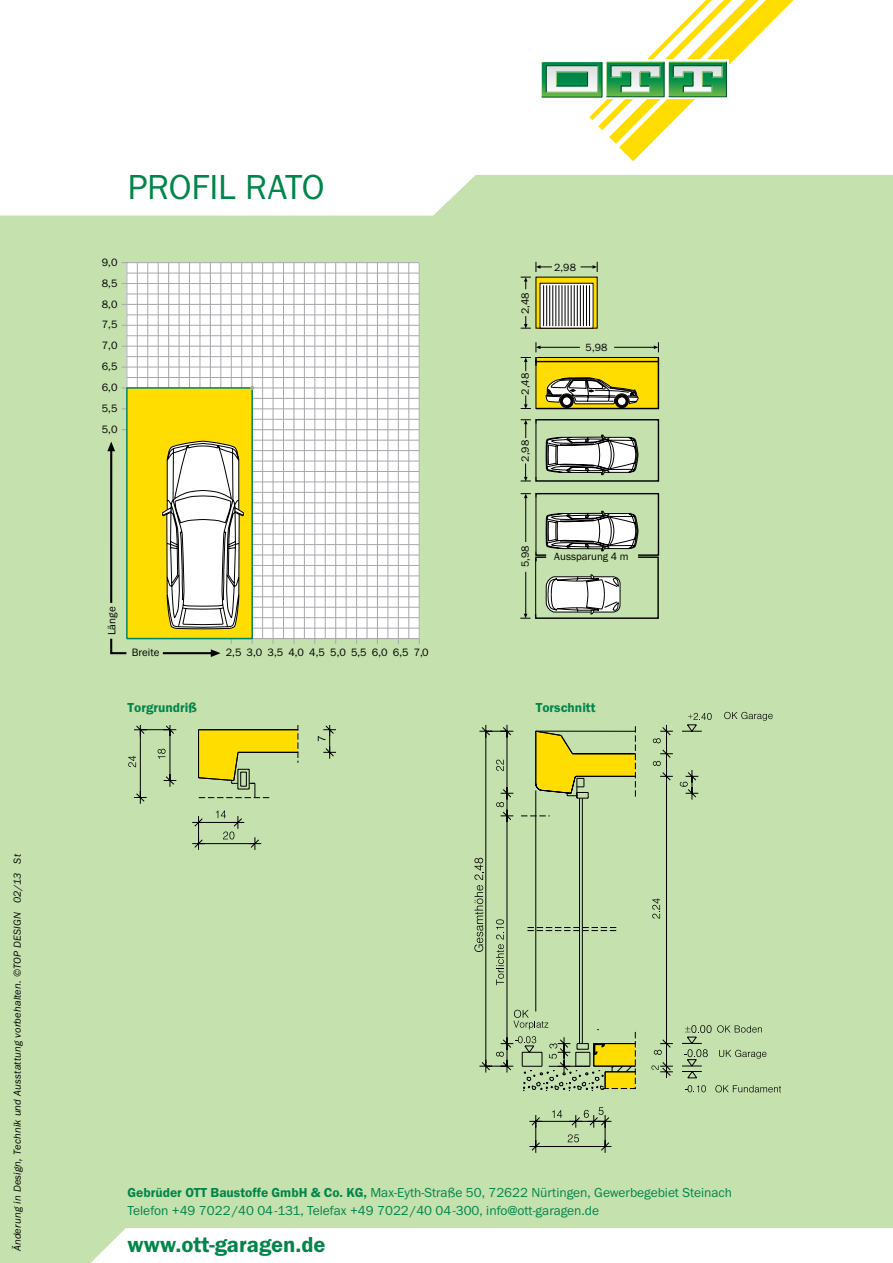
<style>
.page{position:relative;width:893px;height:1263px;background:#fff}
.page>*{position:absolute;margin:0;border:0;box-sizing:border-box;transform-origin:0 0}
.t1{font:36px "Franklin Gothic Itc T";letter-spacing:-.01em;color:#00854a}
.t2{font:600 22.5px "Franklin Gothic Itc T";color:#00854a}
.t3{font:13.5px/18px "Franklin Gothic Itc T";color:#00854a}
.t4{font:600 13.5px "Franklin Gothic Itc T";color:#00854a}
.t5{font:11.1px/20.9px "Franklin Gothic Itc T";color:#000;text-align:justify}
.t6{font:10.8px "Franklin Gothic Itc T";color:#000}
.t7{font:italic 10.5px "Franklin Gothic Itc T";letter-spacing:.015em;color:#000}
.s1{font-weight:600}
</style>
<div class="page">
<div style="left:0;top:175px;width:893px;height:1088px;background:#c5e1ae"></div>
<svg style="left:474px;top:858px;width:5px;height:94px"></svg>
<svg style="left:724px;top:712px;width:49px;height:9px"></svg>
<svg style="left:719px;top:1050px;width:47px;height:9px"></svg>
<svg style="left:702px;top:1025px;width:60px;height:8px"></svg>
<svg style="left:702px;top:1049px;width:6px;height:8px"></svg>
<svg style="left:685px;top:1085px;width:21px;height:7px"></svg>
<svg style="left:688px;top:713px;width:24px;height:7px"></svg>
<svg style="left:715px;top:1085px;width:66px;height:7px"></svg>
<svg style="left:479px;top:724px;width:223px;height:367px;background:#b7d1a2"></svg>
<svg style="left:91px;top:1228px;width:802px;height:35px"></svg>
<svg style="left:513px;top:726px;width:161px;height:439px;background:#bed59a"></svg>
<div style="left:126px;top:262px;width:294px;height:377px;background:#fff"></div>
<hr style="left:127px;top:638px;width:292px;height:1px;background:#a7a9ac">
<hr style="left:127px;top:607px;width:292px;height:1px;background:#a7a9ac">
<hr style="left:127px;top:617px;width:292px;height:1px;background:#a7a9ac">
<hr style="left:127px;top:628px;width:292px;height:1px;background:#a7a9ac">
<hr style="left:127px;top:596px;width:292px;height:1px;background:#a7a9ac">
<hr style="left:127px;top:565px;width:292px;height:1px;background:#a7a9ac">
<hr style="left:127px;top:576px;width:292px;height:1px;background:#a7a9ac">
<hr style="left:127px;top:586px;width:292px;height:1px;background:#a7a9ac">
<hr style="left:127px;top:554px;width:292px;height:1px;background:#a7a9ac">
<hr style="left:127px;top:523px;width:292px;height:1px;background:#a7a9ac">
<hr style="left:127px;top:534px;width:292px;height:1px;background:#a7a9ac">
<hr style="left:127px;top:544px;width:292px;height:1px;background:#a7a9ac">
<hr style="left:127px;top:513px;width:292px;height:1px;background:#a7a9ac">
<hr style="left:127px;top:482px;width:292px;height:1px;background:#a7a9ac">
<hr style="left:127px;top:492px;width:292px;height:1px;background:#a7a9ac">
<hr style="left:127px;top:502px;width:292px;height:1px;background:#a7a9ac">
<hr style="left:127px;top:471px;width:292px;height:1px;background:#a7a9ac">
<hr style="left:127px;top:440px;width:292px;height:1px;background:#a7a9ac">
<hr style="left:127px;top:450px;width:292px;height:1px;background:#a7a9ac">
<hr style="left:127px;top:461px;width:292px;height:1px;background:#a7a9ac">
<hr style="left:122px;top:429px;width:297px;height:1px;background:#a7a9ac">
<hr style="left:127px;top:398px;width:292px;height:1px;background:#a7a9ac">
<hr style="left:122px;top:408px;width:297px;height:1px;background:#a7a9ac">
<hr style="left:127px;top:419px;width:292px;height:1px;background:#a7a9ac">
<hr style="left:122px;top:387px;width:297px;height:1px;background:#a7a9ac">
<hr style="left:127px;top:356px;width:292px;height:1px;background:#a7a9ac">
<hr style="left:122px;top:367px;width:297px;height:1px;background:#a7a9ac">
<hr style="left:127px;top:377px;width:292px;height:1px;background:#a7a9ac">
<hr style="left:122px;top:346px;width:297px;height:1px;background:#a7a9ac">
<hr style="left:127px;top:315px;width:292px;height:1px;background:#a7a9ac">
<hr style="left:122px;top:325px;width:297px;height:1px;background:#a7a9ac">
<hr style="left:127px;top:335px;width:292px;height:1px;background:#a7a9ac">
<hr style="left:122px;top:304px;width:297px;height:1px;background:#a7a9ac">
<hr style="left:127px;top:273px;width:292px;height:1px;background:#a7a9ac">
<hr style="left:122px;top:283px;width:297px;height:1px;background:#a7a9ac">
<hr style="left:127px;top:294px;width:292px;height:1px;background:#a7a9ac">
<hr style="left:126px;top:263px;width:1px;height:375px;background:#a7a9ac">
<hr style="left:122px;top:262px;width:297px;height:1px;background:#a7a9ac">
<hr style="left:158px;top:263px;width:1px;height:375px;background:#a7a9ac">
<hr style="left:147px;top:263px;width:1px;height:375px;background:#a7a9ac">
<hr style="left:137px;top:263px;width:1px;height:375px;background:#a7a9ac">
<hr style="left:168px;top:263px;width:1px;height:375px;background:#a7a9ac">
<hr style="left:200px;top:263px;width:1px;height:375px;background:#a7a9ac">
<hr style="left:189px;top:263px;width:1px;height:375px;background:#a7a9ac">
<hr style="left:179px;top:263px;width:1px;height:375px;background:#a7a9ac">
<hr style="left:210px;top:263px;width:1px;height:375px;background:#a7a9ac">
<hr style="left:241px;top:263px;width:1px;height:375px;background:#a7a9ac">
<hr style="left:231px;top:263px;width:1px;height:381px;background:#a7a9ac">
<hr style="left:221px;top:263px;width:1px;height:375px;background:#a7a9ac">
<hr style="left:252px;top:263px;width:1px;height:381px;background:#a7a9ac">
<hr style="left:283px;top:263px;width:1px;height:375px;background:#a7a9ac">
<hr style="left:273px;top:263px;width:1px;height:381px;background:#a7a9ac">
<hr style="left:262px;top:263px;width:1px;height:375px;background:#a7a9ac">
<hr style="left:293px;top:263px;width:1px;height:381px;background:#a7a9ac">
<hr style="left:325px;top:263px;width:1px;height:375px;background:#a7a9ac">
<hr style="left:314px;top:263px;width:1px;height:381px;background:#a7a9ac">
<hr style="left:304px;top:263px;width:1px;height:375px;background:#a7a9ac">
<hr style="left:335px;top:263px;width:1px;height:381px;background:#a7a9ac">
<hr style="left:367px;top:263px;width:1px;height:375px;background:#a7a9ac">
<hr style="left:356px;top:263px;width:1px;height:381px;background:#a7a9ac">
<hr style="left:346px;top:263px;width:1px;height:375px;background:#a7a9ac">
<hr style="left:377px;top:263px;width:1px;height:381px;background:#a7a9ac">
<hr style="left:408px;top:263px;width:1px;height:375px;background:#a7a9ac">
<hr style="left:398px;top:263px;width:1px;height:381px;background:#a7a9ac">
<hr style="left:388px;top:263px;width:1px;height:375px;background:#a7a9ac">
<hr style="left:419px;top:263px;width:1px;height:381px;background:#a7a9ac">
<div style="left:126px;top:387px;width:127px;height:252px;background:#fd0;border:1px solid #008562"></div>
<svg style="left:107px;top:418px;width:137px;height:258px"></svg>
<svg style="left:250px;top:386px;width:4px;height:4px"></svg>
<svg style="left:521px;top:262px;width:77px;height:67px"></svg>
<svg style="left:520px;top:342px;width:139px;height:277px;background:#b6c290"></svg>
<hr style="left:525px;top:572px;width:1px;height:44px;background:#000">
<hr style="left:540px;top:347px;width:40px;height:1px;background:#000">
<svg style="left:541px;top:0;width:253px;height:161px"></svg>
<svg style="left:128px;top:725px;width:209px;height:125px;background:#c2d591"></svg>
<p class="t7" style="left:11px;top:1251px;width:399px;rotate:-90deg">Änderung in Design, Technik und Ausstattung vorbehalten. ©TOP DESIGN 02/13 St</p>
<h1 class="t1" style="left:128px;top:166px;width:199px">PROFIL RATO</h1>
<p class="t5" style="left:102px;top:251px;width:17px">9,0<br>8,5<br>8,0<br>7,5<br>7,0<br>6,5<br>6,0<br>5,5<br>5,0</p>
<p class="t6" style="left:519px;top:314px;width:23px;rotate:-90deg">2,48</p>
<p class="t6" style="left:519px;top:395px;width:23px;rotate:-90deg">2,48</p>
<p class="t6" style="left:519px;top:462px;width:23px;rotate:-90deg">2,98</p>
<p class="t6" style="left:554px;top:261px;width:23px">2,98</p>
<p class="t6" style="left:586px;top:341px;width:23px">5,98</p>
<p class="t5" style="left:101px;top:635px;width:30px;rotate:-90deg">Länge</p>
<p class="t5" style="left:132px;top:642px;width:29px">Breite</p>
<p class="t5" style="left:226px;top:642px;width:204px">2,5 3,0 3,5 4,0 4,5 5,0 5,5 6,0 6,5 7,0</p>
<p class="t6" style="left:519px;top:567px;width:23px;rotate:-90deg">5,98</p>
<p class="t6" style="left:554px;top:550px;width:76px">Aussparung 4 m</p>
<p class="t4" style="left:128px;top:699px;width:71px">Torgrundriß</p>
<p class="t4" style="left:536px;top:699px;width:61px">Torschnitt</p>
<p class="t3" style="left:128px;top:1184px;width:606px"><span class="s1">Gebrüder OTT Baustoffe GmbH &amp; Co. KG,</span> Max-Eyth-Straße 50, 72622 Nürtingen, Gewerbegebiet Steinach<br>Telefon +49 7022/40 04-131, Telefax +49 7022/40 04-300, info@ott-garagen.de</p>
<h2 class="t2" style="left:128px;top:1231px;width:200px">www.ott-garagen.de</h2>
</div>
